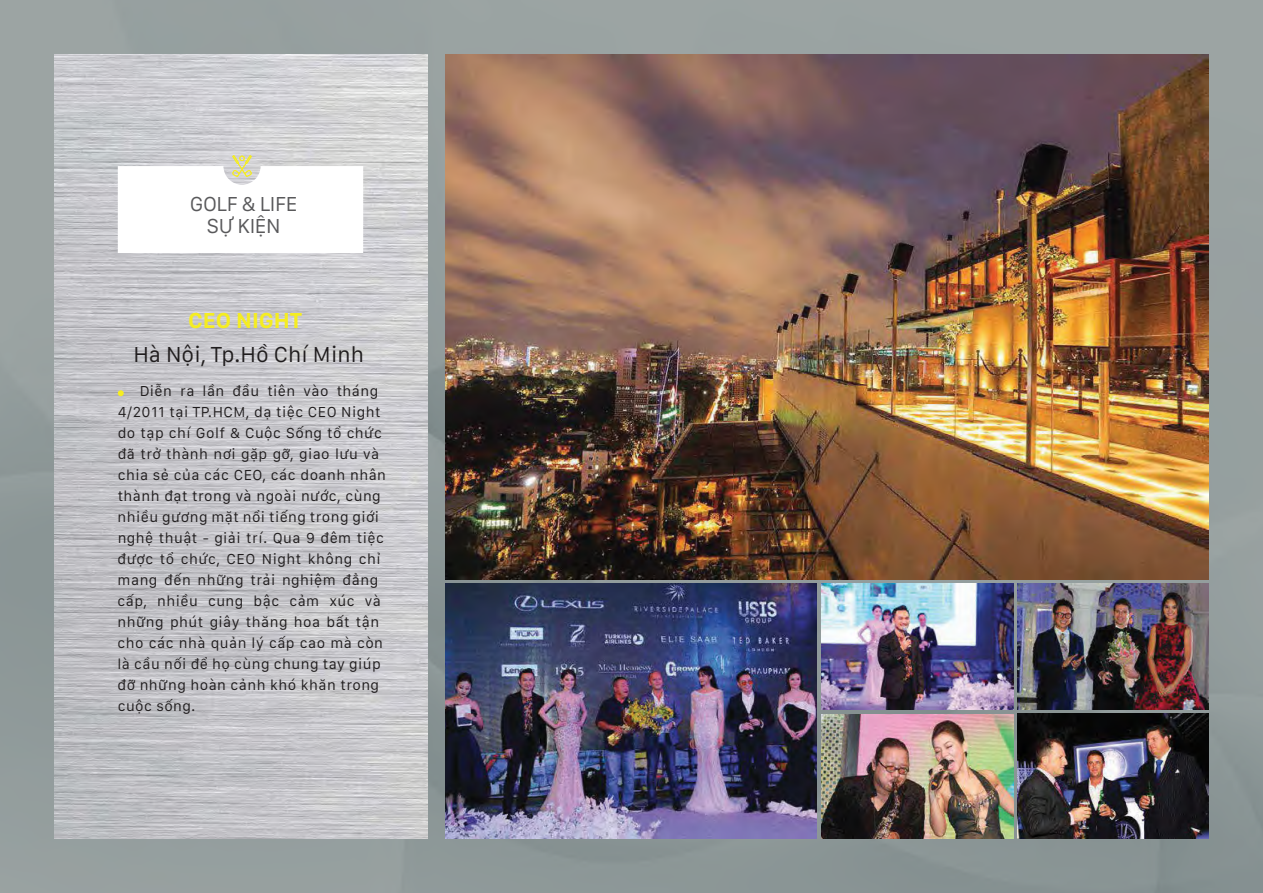
<style>
.page{position:relative;width:1263px;height:893px;background:#fff}
.page>*{position:absolute;margin:0;border:0;box-sizing:border-box;transform-origin:0 0}
.t1{font:22.5px "San Francisco Text";color:#201d1e}
.t2{font:700 22.5px "San Francisco Text";color:#f5ed21}
.t3{font:21px/22.5px "San Francisco Text";color:#59595b;text-align:center}
.t4{font:15px/21px "San Francisco Text";letter-spacing:.03em;color:#201d1e}
</style>
<div class="page">
<div style="left:0;top:0;width:1263px;height:893px;background:linear-gradient(to right,#97a09f,#909a9a)"></div>
<img style="left:54px;top:54px;width:373px;height:785px">
<img style="left:445px;top:54px;width:764px;height:525px">
<img style="left:821px;top:584px;width:192px;height:125px">
<img style="left:821px;top:714px;width:192px;height:125px">
<img style="left:445px;top:584px;width:371px;height:255px">
<img style="left:1018px;top:584px;width:191px;height:125px">
<img style="left:1018px;top:713px;width:191px;height:126px">
<svg style="left:118px;top:390px;width:6px;height:6px"></svg>
<svg style="left:118px;top:155px;width:245px;height:98px"></svg>
<h2 class="t3" style="left:190px;top:192px;width:109px">GOLF &amp; LIFE<br>SỰ KIỆN</h2>
<h1 class="t2" style="left:188px;top:306px;width:116px">CEO NIGHT</h1>
<h1 class="t1" style="left:133px;top:341px;width:232px">Hà Nội, Tp.Hồ Chí Minh</h1>
<p class="t4" style="left:118px;top:380px;width:270px;text-indent:22px">Diễn ra lần đầu tiên vào tháng<br>4/2011 tại TP.HCM, dạ tiệc CEO Night do tạp chí Golf &amp; Cuộc Sống tổ chức đã trở thành nơi gặp gỡ, giao lưu và chia sẻ của các CEO, các doanh nhân thành đạt trong và ngoài nước, cùng nhiều gương mặt nổi tiếng trong giới nghệ thuật - giải trí. Qua 9 đêm tiệc được tổ chức, CEO Night không chỉ mang đến những trải nghiệm đẳng cấp, nhiều cung bậc cảm xúc và những phút giây thăng hoa bất tận cho các nhà quản lý cấp cao mà còn là cầu nối để họ cùng chung tay giúp đỡ những hoàn cảnh khó khăn trong cuộc sống.</p>
</div>
